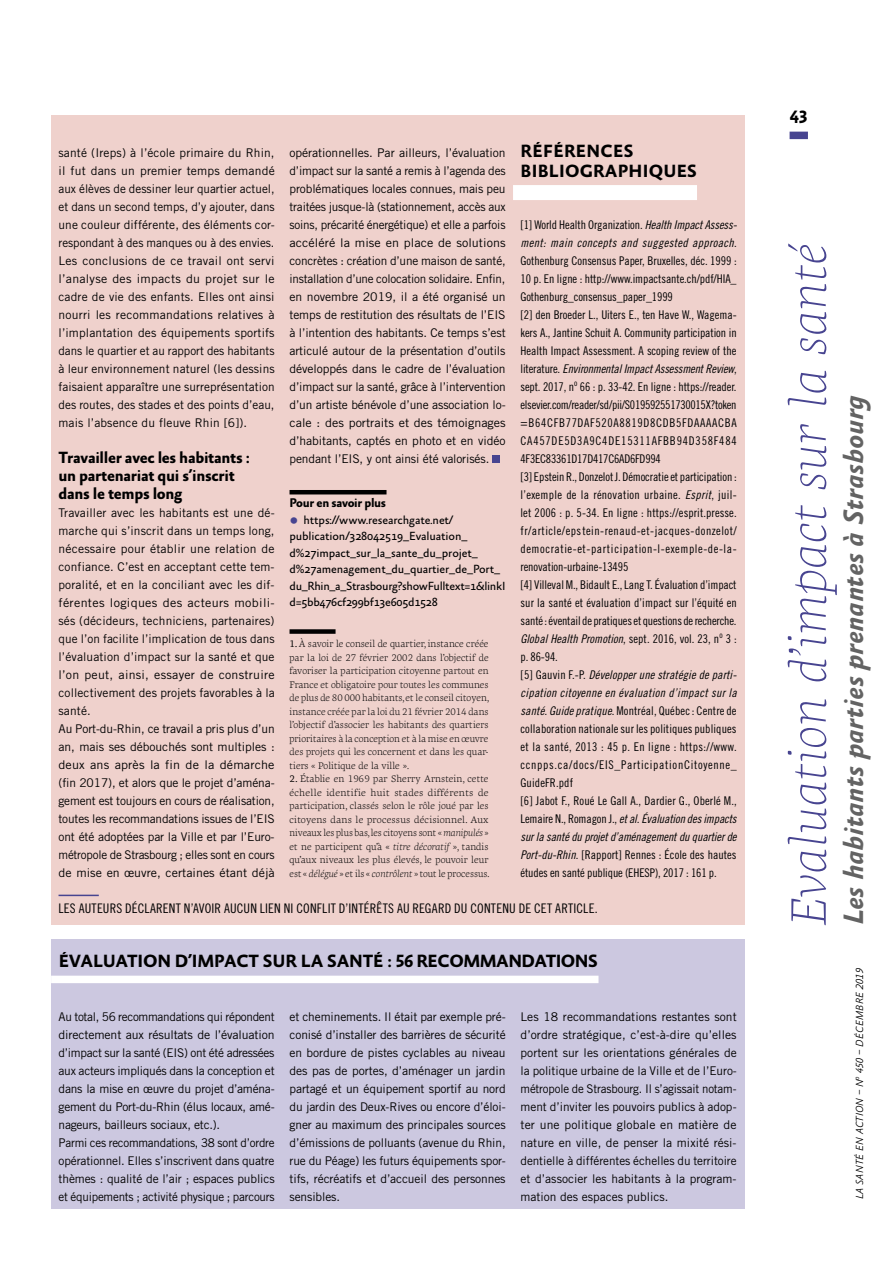
<style>
.page{position:relative;width:893px;height:1263px;background:#fff}
.page>*{position:absolute;margin:0;border:0;box-sizing:border-box;transform-origin:0 0}
.t1{font:italic 100 50.85px "Geneo Pro";letter-spacing:.01em;color:#474490}
.t2{font:italic 700 28.5px "Absara Sans OT";color:#636363}
.t3{font:700 18px "Absara Sans OT";letter-spacing:-.03em;color:#000}
.t4{font:700 18px/19.5px "Absara Sans OT";letter-spacing:.01em;color:#000}
.t5{font:700 18px "Absara Sans OT";letter-spacing:-.01em;color:#000}
.t6{font:700 16.5px/18px "Absara Sans OT";letter-spacing:-.02em;color:#000}
.t7{font:13.2px "Trade Gothic LT Std Cn 18";letter-spacing:.015em;color:#000}
.t8{font:700 12.75px "Absara Sans OT";letter-spacing:-.025em;color:#000}
.t9{font:12px/18px "Trade Gothic LT Std";letter-spacing:-.01em;color:#000;text-align:justify}
.t10{font:12px/18px "Trade Gothic LT Std Cn 18";color:#000}
.t11{font:12px/18px "Trade Gothic LT Std";letter-spacing:.01em;color:#000}
.t12{font:12px/16.5px "Absara Sans OT";letter-spacing:-.01em;color:#000}
.t13{font:12px/18px "Trade Gothic LT Std Cn 18 Obl";letter-spacing:.005em;color:#000}
.t14{font:12px/18px "Trade Gothic LT Std Cn 18 Obl";letter-spacing:.025em;color:#000}
.t15{font:12px "Trade Gothic LT Std Cn 18 Obl";letter-spacing:-.015em;color:#000}
.t16{font:italic 300 10.5px "Absara Sans OT";letter-spacing:.01em;color:#000}
.t17{font:300 9.75px/13.5px "Geneo Pro";color:#000;text-align:justify}
.s1{font-family:"Trade Gothic LT Std Cn 18";font-size:18px;color:#474490}
.s2{font-weight:400}
.s3{font-style:italic}
.s4{font-family:"Trade Gothic LT Std Cn 18 Obl"}
.s5{font-family:"Trade Gothic LT Std Cn 18"}
</style>
<div class="page">
<div style="left:51px;top:116px;width:693px;height:809px;background:#efd1cc"></div>
<hr style="left:290px;top:490px;width:96px;height:4px;background:#000">
<div style="left:290px;top:629px;width:46px;height:5px;background:#000"></div>
<div style="left:493px;top:456px;width:7px;height:7px;background:#474490"></div>
<div style="left:513px;top:185px;width:184px;height:15px;background:#fff"></div>
<hr style="left:59px;top:895px;width:40px;height:1px;background:#474490">
<div style="left:51px;top:940px;width:693px;height:269px;background:#ccc8e0"></div>
<div style="left:51px;top:976px;width:547px;height:7px;background:#fff"></div>
<div style="left:790px;top:132px;width:18px;height:7px;background:#474490"></div>
<h3 class="t4" style="left:521px;top:142px;width:178px">RÉFÉRENCES<br>BIBLIOGRAPHIQUES</h3>
<p class="t9" style="left:59px;top:144px;width:218px">santé (Ireps) à l’école primaire du Rhin, il fut dans un premier temps demandé aux élèves de dessiner leur quartier actuel, et dans un second temps, d’y ajouter, dans une couleur différente, des éléments cor‑ respondant à des manques ou à des envies.<br>Les conclusions de ce travail ont servi l’analyse des impacts du projet sur le cadre de vie des enfants. Elles ont ainsi nourri les recommandations relatives à l’implantation des équipements sportifs dans le quartier et au rapport des habitants à leur environnement naturel (les dessins faisaient apparaître une surreprésentation des routes, des stades et des points d’eau, mais l’absence du fleuve Rhin [6]).</p>
<h3 class="t6" style="left:59px;top:449px;width:193px">Travailler avec les habitants : un partenariat qui s’inscrit dans le temps long</h3>
<p class="t11" style="left:59px;top:504px;width:218px">Travailler avec les habitants est une dé‑ marche qui s’inscrit dans un temps long, nécessaire pour établir une relation de confiance. C’est en acceptant cette tem‑ poralité, et en la conciliant avec les dif‑ férentes logiques des acteurs mobili‑ sés (décideurs, techniciens, partenaires) que l’on facilite l’implication de tous dans l’évaluation d’impact sur la santé et que l’on peut, ainsi, essayer de construire collectivement des projets favorables à la santé.<br>Au Port‑du‑Rhin, ce travail a pris plus d’un an, mais ses débouchés sont multiples : deux ans après la fin de la démarche (fin 2017), et alors que le projet d’aména‑ gement est toujours en cours de réalisation, toutes les recommandations issues de l’EIS ont été adoptées par la Ville et par l’Euro‑ métropole de Strasbourg ; elles sont en cours de mise en œuvre, certaines étant déjà</p>
<p class="t9" style="left:290px;top:144px;width:218px">opérationnelles. Par ailleurs, l’évaluation d’impact sur la santé a remis à l’agenda des problématiques locales connues, mais peu traitées jusque‑là (stationnement, accès aux soins, précarité énergétique) et elle a parfois accéléré la mise en place de solutions concrètes : création d’une maison de santé, installation d’une colocation solidaire. Enfin, en novembre 2019, il a été organisé un temps de restitution des résultats de l’EIS à l’intention des habitants. Ce temps s’est articulé autour de la présentation d’outils développés dans le cadre de l’évaluation d’impact sur la santé, grâce à l’intervention d’un artiste bénévole d’une association lo‑ cale : des portraits et des témoignages d’habitants, captés en photo et en vidéo pendant l’EIS, y ont ainsi été valorisés.</p>
<p class="t8" style="left:290px;top:496px;width:98px">Pour en savoir plus</p>
<p class="t12" style="left:290px;top:512px;width:217px"><span class="s1">•</span> https://www.researchgate.net/ publication/328042519_Evaluation_ d%27impact_sur_la_sante_du_projet_ d%27amenagement_du_quartier_de_Port_ du_Rhin_a_Strasbourg?showFulltext=1&amp;linkI d=5bb476cf299bf13e605d1528</p>
<p class="t17" style="left:290px;top:636px;width:202px"><span class="s2">1.</span> À savoir le conseil de quartier, instance créée par la loi de 27 février 2002 dans l’objectif de favoriser la participation citoyenne partout en France et obligatoire pour toutes les communes de plus de 80 000 habitants, et le conseil citoyen, instance créée par la loi du 21 février 2014 dans l’objectif d’associer les habitants des quartiers prioritaires à la conception et à la mise en œuvre des projets qui les concernent et dans les quar&shy;tiers « Politique de la ville ».</p>
<p class="t17" style="left:290px;top:771px;width:202px"><span class="s2">2.</span> Établie en 1969 par Sherry Arnstein, cette échelle identifie huit stades différents de participation, classés selon le rôle joué par les citoyens dans le processus décisionnel. Aux niveaux les plus bas,les citoyens sont « <span class="s3">manipulés</span> » et ne participent qu’à « <span class="s3">titre décoratif</span> », tandis qu’aux niveaux les plus élevés, le pouvoir leur est « <span class="s3">délégué</span> » et ils « <span class="s3">contrôlent</span> » tout le processus.</p>
<p class="t10" style="left:520px;top:216px;width:218px">[1] World Health Organization. <span class="s4">Health Impact Assess‑</span></p>
<p class="t14" style="left:520px;top:234px;width:218px">ment: main concepts and suggested approach<span class="s5">.</span></p>
<p class="t10" style="left:520px;top:252px;width:218px">Gothenburg Consensus Paper, Bruxelles, déc. 1999 :<br>10 p. En ligne : http://www.impactsante.ch/pdf/HIA_ Gothenburg_consensus_paper_1999<br>[2] den Broeder L., Uiters E., ten Have W., Wagema‑ kers A., Jantine Schuit A. Community participation in Health Impact Assessment. A scoping review of the</p>
<p class="t15" style="left:520px;top:362px;width:218px"><span class="s5">literature.</span> Environmental Impact Assessment Review<span class="s5">,</span></p>
<p class="t10" style="left:520px;top:378px;width:218px">sept. 2017, n<sup>o</sup> 66 : p. 33‑42. En ligne : https://reader. elsevier.com/reader/sd/pii/S019592551730015X?token =B64CFB77DAF520A8819D8CDB5FDAAAACBA CA457DE5D3A9C4DE15311AFBB94D358F484<br>4F3EC83361D17D417C6AD6FD994<br>[3] Epstein R., Donzelot J. Démocratie et participation : l’exemple de la rénovation urbaine. <span class="s4">Esprit</span>, juil‑ let 2006 : p. 5‑34. En ligne : https://esprit.presse. fr/article/epstein‑renaud‑et‑jacques‑donzelot/ democratie‑et‑participation‑l‑exemple‑de‑la‑ renovation‑urbaine‑13495<br>[4] Villeval M., Bidault E., Lang T. Évaluation d’impact sur la santé et évaluation d’impact sur l’équité en santé : éventail de pratiques et questions de recherche.</p>
<p class="t13" style="left:520px;top:630px;width:218px">Global Health Promotion<span class="s5">, sept. 2016, vol. 23, n</span><sup>o</sup> <span class="s5">3 :</span></p>
<p class="t10" style="left:520px;top:648px;width:39px">p. 86‑94.</p>
<p class="t14" style="left:520px;top:666px;width:218px"><span class="s5">[5] Gauvin F.‑P.</span> Développer une stratégie de parti‑ cipation citoyenne en évaluation d’impact sur la</p>
<p class="t10" style="left:520px;top:702px;width:218px"><span class="s4">santé. Guide pratique</span>. Montréal, Québec : Centre de collaboration nationale sur les politiques publiques et la santé, 2013 : 45 p. En ligne : https://www. ccnpps.ca/docs/EIS_ParticipationCitoyenne_ GuideFR.pdf<br>[6] Jabot F., Roué Le Gall A., Dardier G., Oberlé M.,</p>
<p class="t13" style="left:520px;top:810px;width:218px"><span class="s5">Lemaire N., Romagon J.,</span> et al. Évaluation des impacts sur la santé du projet d’aménagement du quartier de</p>
<p class="t10" style="left:520px;top:846px;width:218px"><span class="s4">Port‑du‑Rhin</span>. [Rapport] Rennes : École des hautes études en santé publique (EHESP), 2017 : 161 p.</p>
<p class="t7" style="left:59px;top:900px;width:541px">LES AUTEURS DÉCLARENT N’AVOIR AUCUN LIEN NI CONFLIT D’INTÉRÊTS AU REGARD DU CONTENU DE CET ARTICLE.</p>
<h3 class="t3" style="left:59px;top:951px;width:541px">ÉVALUATION D’IMPACT SUR LA SANTÉ : 56 RECOMMANDATIONS</h3>
<p class="t9" style="left:59px;top:1008px;width:218px;text-align:left">Au total, 56 recommandations qui répondent directement aux résultats de l’évaluation d’impact sur la santé (EIS) ont été adressées aux acteurs impliqués dans la conception et dans la mise en œuvre du projet d’aména‑ gement du Port‑du‑Rhin (élus locaux, amé‑ nageurs, bailleurs sociaux, etc.).<br>Parmi ces recommandations, 38 sont d’ordre opérationnel. Elles s’inscrivent dans quatre thèmes : qualité de l’air ; espaces publics et équipements ; activité physique ; parcours</p>
<p class="t9" style="left:290px;top:1008px;width:218px">et cheminements. Il était par exemple pré‑ conisé d’installer des barrières de sécurité en bordure de pistes cyclables au niveau des pas de portes, d’aménager un jardin partagé et un équipement sportif au nord du jardin des Deux‑Rives ou encore d’éloi‑ gner au maximum des principales sources d’émissions de polluants (avenue du Rhin, rue du Péage) les futurs équipements spor‑ tifs, récréatifs et d’accueil des personnes sensibles.</p>
<p class="t9" style="left:521px;top:1008px;width:218px">Les 18 recommandations restantes sont d’ordre stratégique, c’est‑à‑dire qu’elles portent sur les orientations générales de la politique urbaine de la Ville et de l’Euro‑ métropole de Strasbourg. Il s’agissait notam‑ ment d’inviter les pouvoirs publics à adop‑ ter une politique globale en matière de nature en ville, de penser la mixité rési‑ dentielle à différentes échelles du territoire et d’associer les habitants à la program‑ mation des espaces publics.</p>
<h3 class="t5" style="left:790px;top:107px;width:20px">43</h3>
<h1 class="t1" style="left:769px;top:925px;width:683px;rotate:-90deg">Evaluation d’impact sur la santé</h1>
<h2 class="t2" style="left:838px;top:925px;width:533px;rotate:-90deg">Les habitants parties prenantes à Strasbourg</h2>
<p class="t16" style="left:854px;top:1199px;width:233px;rotate:-90deg">LA SANTÉ EN ACTION – N<sup>o</sup> 450 – Décembre 2019</p>
</div>
